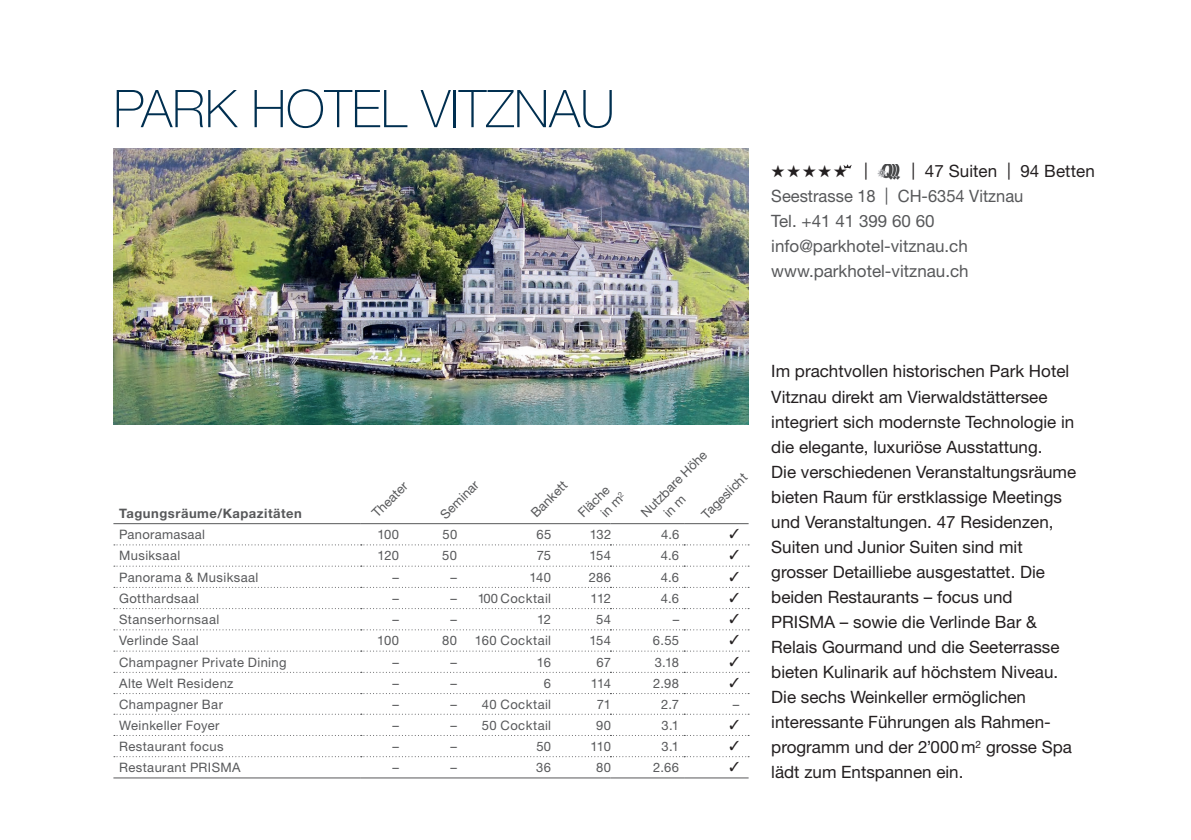
<style>
.page{position:relative;width:1191px;height:840px;background:#fff}
.page>*{position:absolute;margin:0;border:0;box-sizing:border-box;transform-origin:0 0}
.t1{font:100 52px "Helvetica Neue LT Std";color:#002f50}
.t2{font:17px/25px "Helvetica Neue LT Std";color:#231f20}
.t3{font:17px/25px "Helvetica Neue LT Std";color:#57585a}
.t4{font:13px/16px "Helvetica Neue LT Std";letter-spacing:.03em;color:#57585a}
.t5{font:700 13px "Helvetica Neue LT Std";letter-spacing:.04em;color:#57585a}
</style>
<div class="page">
<img style="left:113px;top:149px;width:635px;height:275px">
<img style="left:877px;top:164px;width:23px;height:15px">
<svg style="left:843px;top:164px;width:8px;height:4px"></svg>
<hr style="left:113px;top:523px;width:248px;height:1px;background:#57585a">
<hr style="left:361px;top:523px;width:249px;height:1px;background:#57585a">
<hr style="left:610px;top:523px;width:74px;height:1px;background:#57585a">
<hr style="left:684px;top:523px;width:64px;height:1px;background:#57585a">
<hr style="left:113px;top:777px;width:248px;height:1px;background:#57585a">
<hr style="left:361px;top:777px;width:249px;height:1px;background:#57585a">
<hr style="left:610px;top:777px;width:74px;height:1px;background:#57585a">
<hr style="left:684px;top:777px;width:64px;height:1px;background:#57585a">
<svg style="left:114px;top:544px;width:635px;height:2px"></svg>
<svg style="left:114px;top:565px;width:635px;height:2px"></svg>
<svg style="left:114px;top:586px;width:635px;height:2px"></svg>
<svg style="left:114px;top:608px;width:635px;height:2px"></svg>
<svg style="left:114px;top:629px;width:635px;height:2px"></svg>
<svg style="left:114px;top:650px;width:635px;height:2px"></svg>
<svg style="left:114px;top:671px;width:635px;height:2px"></svg>
<svg style="left:114px;top:713px;width:635px;height:2px"></svg>
<svg style="left:114px;top:735px;width:635px;height:1px"></svg>
<svg style="left:114px;top:756px;width:635px;height:2px"></svg>
<h1 class="t1" style="left:113px;top:79px;width:503px">PARK HOTEL VITZNAU</h1>
<p class="t2" style="left:771px;top:157px;width:98px">★ ★ ★ ★ ★ |</p>
<p class="t2" style="left:911px;top:158px;width:185px">| 47 Suiten | 94 Betten</p>
<p class="t3" style="left:771px;top:183px;width:253px">Seestrasse 18 | CH-6354 Vitznau<br>Tel. +41 41 399 60 60 info@parkhotel-vitznau.ch www.parkhotel-vitznau.ch</p>
<p class="t5" style="left:119px;top:505px;width:184px">Tagungsräume/Kapazitäten</p>
<p class="t4" style="left:368px;top:508px;width:46px;rotate:-45deg">Theater</p>
<p class="t4" style="left:437px;top:510px;width:49px;rotate:-45deg">Seminar</p>
<p class="t4" style="left:527px;top:509px;width:47px;rotate:-45deg">Bankett</p>
<p class="t4" style="left:586px;top:497px;width:31px;text-indent:-16px;rotate:-45deg">Fläche in m<sup>2</sup></p>
<p class="t4" style="left:637px;top:508px;width:89px;rotate:-45deg">Nutzbare Höhe</p>
<p class="t4" style="left:698px;top:510px;width:60px;rotate:-45deg">Tageslicht</p>
<p class="t4" style="left:119px;top:526px;width:87px">Panoramasaal</p>
<p class="t4" style="left:377px;top:526px;width:23px">100</p>
<p class="t4" style="left:442px;top:526px;width:16px">50</p>
<p class="t4" style="left:536px;top:526px;width:16px">65</p>
<p class="t4" style="left:590px;top:526px;width:23px">132</p>
<p class="t4" style="left:661px;top:526px;width:20px">4.6</p>
<p class="t4" style="left:119px;top:547px;width:63px">Musiksaal</p>
<p class="t4" style="left:377px;top:547px;width:23px">120</p>
<p class="t4" style="left:442px;top:547px;width:16px">50</p>
<p class="t4" style="left:537px;top:547px;width:16px">75</p>
<p class="t4" style="left:589px;top:547px;width:23px">154</p>
<p class="t4" style="left:660px;top:547px;width:20px">4.6</p>
<p class="t4" style="left:119px;top:568px;width:141px">Panorama &amp; Musiksaal</p>
<p class="t4" style="left:392px;top:568px;width:8px">–</p>
<p class="t4" style="left:450px;top:568px;width:8px">–</p>
<p class="t4" style="left:529px;top:568px;width:23px">140</p>
<p class="t4" style="left:589px;top:568px;width:24px">286</p>
<p class="t4" style="left:660px;top:568px;width:20px">4.6</p>
<p class="t4" style="left:119px;top:589px;width:81px">Gotthardsaal</p>
<p class="t4" style="left:392px;top:589px;width:8px">–</p>
<p class="t4" style="left:450px;top:589px;width:102px">– 100 Cocktail</p>
<p class="t4" style="left:590px;top:589px;width:22px">112</p>
<p class="t4" style="left:660px;top:589px;width:20px">4.6</p>
<p class="t4" style="left:119px;top:611px;width:102px">Stanserhornsaal</p>
<p class="t4" style="left:392px;top:611px;width:8px">–</p>
<p class="t4" style="left:450px;top:611px;width:8px">–</p>
<p class="t4" style="left:537px;top:611px;width:16px">12</p>
<p class="t4" style="left:596px;top:611px;width:16px">54</p>
<p class="t4" style="left:672px;top:611px;width:8px">–</p>
<p class="t4" style="left:119px;top:632px;width:81px">Verlinde Saal</p>
<p class="t4" style="left:377px;top:632px;width:24px">100</p>
<p class="t4" style="left:442px;top:632px;width:16px">80</p>
<p class="t4" style="left:475px;top:632px;width:78px">160 Cocktail</p>
<p class="t4" style="left:589px;top:632px;width:23px">154</p>
<p class="t4" style="left:653px;top:632px;width:28px">6.55</p>
<p class="t4" style="left:119px;top:653px;width:169px">Champagner Private Dining</p>
<p class="t4" style="left:392px;top:653px;width:8px">–</p>
<p class="t4" style="left:450px;top:653px;width:8px">–</p>
<p class="t4" style="left:537px;top:653px;width:16px">16</p>
<p class="t4" style="left:596px;top:653px;width:16px">67</p>
<p class="t4" style="left:654px;top:653px;width:26px">3.18</p>
<p class="t4" style="left:119px;top:674px;width:116px">Alte Welt Residenz</p>
<p class="t4" style="left:392px;top:674px;width:8px">–</p>
<p class="t4" style="left:450px;top:674px;width:8px">–</p>
<p class="t4" style="left:544px;top:674px;width:9px">6</p>
<p class="t4" style="left:591px;top:674px;width:22px">114</p>
<p class="t4" style="left:653px;top:674px;width:28px">2.98</p>
<p class="t4" style="left:119px;top:695px;width:105px">Champagner Bar</p>
<p class="t4" style="left:392px;top:695px;width:8px">–</p>
<p class="t4" style="left:450px;top:695px;width:102px">– 40 Cocktail</p>
<p class="t4" style="left:597px;top:695px;width:16px">71</p>
<p class="t4" style="left:661px;top:695px;width:20px">2.7</p>
<p class="t4" style="left:733px;top:695px;width:8px">–</p>
<p class="t4" style="left:119px;top:716px;width:102px">Weinkeller Foyer</p>
<p class="t4" style="left:392px;top:716px;width:8px">–</p>
<p class="t4" style="left:450px;top:716px;width:102px">– 50 Cocktail</p>
<p class="t4" style="left:596px;top:716px;width:17px">90</p>
<p class="t4" style="left:661px;top:716px;width:19px">3.1</p>
<p class="t4" style="left:119px;top:737px;width:106px">Restaurant focus</p>
<p class="t4" style="left:392px;top:737px;width:8px">–</p>
<p class="t4" style="left:450px;top:737px;width:8px">–</p>
<p class="t4" style="left:536px;top:737px;width:16px">50</p>
<p class="t4" style="left:590px;top:737px;width:22px">110</p>
<p class="t4" style="left:661px;top:737px;width:19px">3.1</p>
<p class="t4" style="left:119px;top:759px;width:123px">Restaurant PRISMA</p>
<p class="t4" style="left:392px;top:759px;width:8px">–</p>
<p class="t4" style="left:450px;top:759px;width:8px">–</p>
<p class="t4" style="left:536px;top:759px;width:16px">36</p>
<p class="t4" style="left:596px;top:759px;width:16px">80</p>
<p class="t4" style="left:653px;top:759px;width:28px">2.66</p>
<p class="t2" style="left:771px;top:358px;width:306px">Im prachtvollen historischen Park Hotel Vitznau direkt am Vierwaldstättersee integriert sich modernste Technologie in die elegante, luxuriöse Ausstattung.<br>Die verschiedenen Veranstaltungsräume bieten Raum für erstklassige Meetings und Veranstaltungen. 47 Residenzen, Suiten und Junior Suiten sind mit grosser Detailliebe ausgestattet. Die beiden Restaurants – focus und PRISMA – sowie die Verlinde Bar &amp; Relais Gourmand und die Seeterrasse bieten Kulinarik auf höchstem Niveau.<br>Die sechs Weinkeller ermöglichen interessante Führungen als Rahmen&shy;programm und der 2’000 m<sup>2</sup> grosse Spa lädt zum Entspannen ein.</p>
</div>
